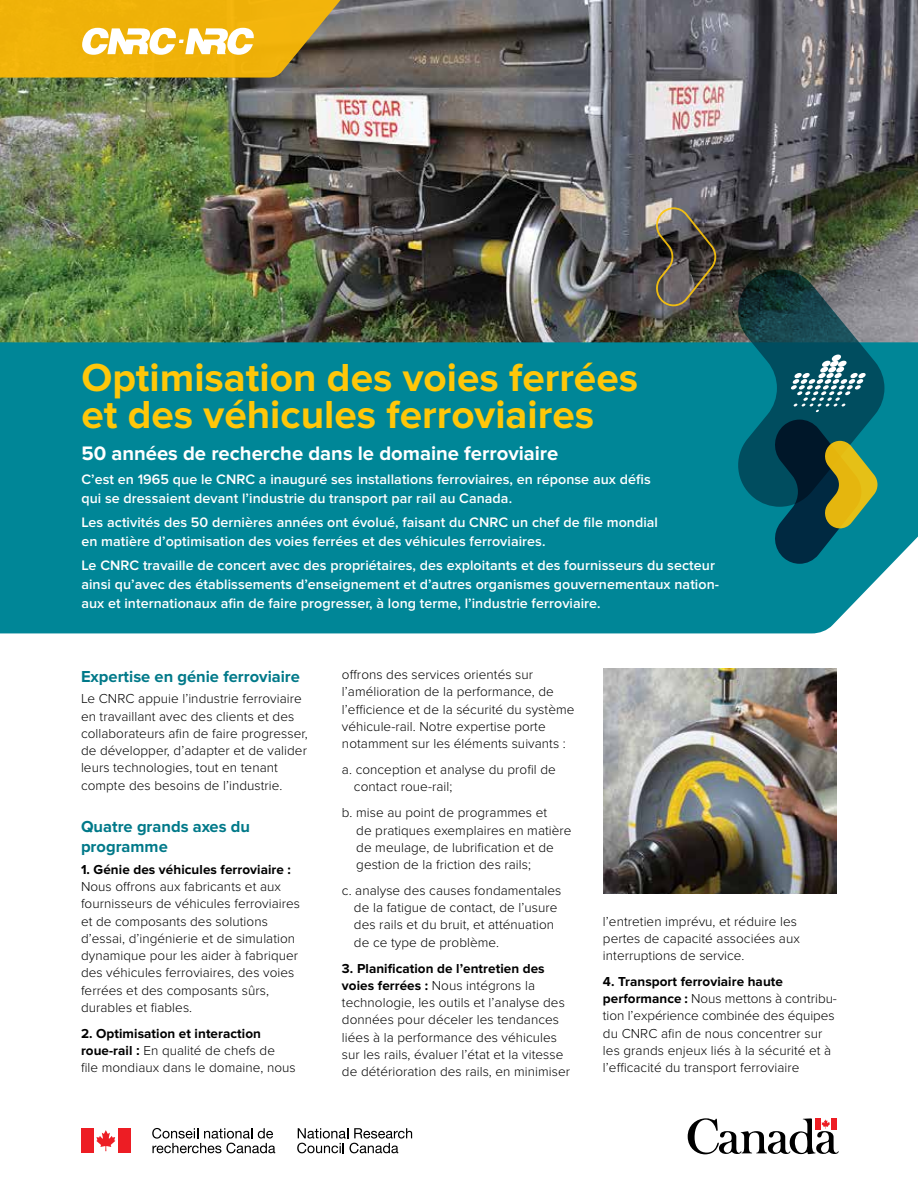
<style>
.page{position:relative;width:918px;height:1188px;background:#fff}
.page>*{position:absolute;margin:0;border:0;box-sizing:border-box;transform-origin:0 0}
.t1{font:700 40.5px/37.5px "Proxima Nova";color:#ffc709}
.t2{font:700 20.25px "Proxima Nova";color:#fff}
.t3{font:700 16.5px/19.8px "Proxima Nova";color:#007989}
.t4{font:600 14.25px/18.8px "Proxima Nova";letter-spacing:.005em;color:#fff}
.t5{font:300 13.5px/17.2px "Proxima Nova";letter-spacing:.005em;color:#000}
.t6{font:700 13.5px "Proxima Nova";letter-spacing:.005em;color:#000}
.s1{font-weight:700}
.s2{font-family:"Frutiger LT Std";font-weight:700}
</style>
<div class="page">
<img style="left:0;top:0;width:918px;height:342px">
<div style="left:0;top:342px;width:918px;height:291px;background:#008697"></div>
<img style="left:655px;top:206px;width:62px;height:101px">
<svg style="left:737px;top:269px;width:147px;height:295px;background:#256264"></svg>
<svg style="left:687px;top:1118px;width:152px;height:37px"></svg>
<img style="left:603px;top:669px;width:234px;height:224px">
<svg style="left:0;top:0;width:352px;height:78px;background:#e0af2b"></svg>
<div style="left:81px;top:1128px;width:12px;height:25px;background:#ed1d24"></div>
<svg style="left:96px;top:1130px;width:19px;height:21px"></svg>
<div style="left:118px;top:1128px;width:13px;height:25px;background:#ed1d24"></div>
<svg style="left:297px;top:1128px;width:115px;height:25px"></svg>
<svg style="left:152px;top:1128px;width:123px;height:25px"></svg>
<h1 class="t1" style="left:81px;top:359px;width:558px">Optimisation des voies ferrées et des véhicules ferroviaires</h1>
<h2 class="t2" style="left:81px;top:442px;width:479px">50 années de recherche dans le domaine ferroviaire</h2>
<p class="t4" style="left:81px;top:470px;width:571px">C’est en 1965 que le CNRC a inauguré ses installations ferroviaires, en réponse aux défis qui se dressaient devant l’industrie du transport par rail au Canada.</p>
<p class="t4" style="left:81px;top:513px;width:578px">Les activités des 50 dernières années ont évolué, faisant du CNRC un chef de file mondial en matière d’optimisation des voies ferrées et des véhicules ferroviaires.</p>
<p class="t4" style="left:81px;top:556px;width:639px">Le CNRC travaille de concert avec des propriétaires, des exploitants et des fournisseurs du secteur ainsi qu’avec des établissements d’enseignement et d’autres organismes gouvernementaux nation&shy;aux et internationaux afin de faire progresser, à long terme, l’industrie ferroviaire.</p>
<p class="t3" style="left:81px;top:667px;width:221px">Expertise en génie ferroviaire</p>
<p class="t5" style="left:81px;top:690px;width:228px">Le CNRC appuie l’industrie ferroviaire en travaillant avec des clients et des collaborateurs afin de faire progresser, de développer, d’adapter et de valider leurs technologies, tout en tenant compte des besoins de l’industrie.</p>
<p class="t3" style="left:81px;top:817px;width:171px">Quatre grands axes du programme</p>
<p class="t6" style="left:81px;top:862px;width:212px">1. Génie des véhicules ferroviaire :</p>
<p class="t5" style="left:81px;top:878px;width:221px">Nous offrons aux fabricants et aux fournisseurs de véhicules ferroviaires et de composants des solutions d’essai, d’ingénierie et de simulation dynamique pour les aider à fabriquer des véhicules ferroviaires, des voies ferrées et des composants sûrs, durables et fiables.</p>
<p class="t5" style="left:81px;top:1025px;width:216px"><span class="s1">2. Optimisation et interaction roue-rail</span> <span class="s2">:</span> En qualité de chefs de<br>file mondiaux dans le domaine, nous</p>
<p class="t5" style="left:342px;top:666px;width:234px">offrons des services orientés sur l’amélioration de la performance, de l’efficience et de la sécurité du système véhicule-rail. Notre expertise porte notamment sur les éléments suivants :</p>
<p class="t5" style="left:354px;top:761px;width:203px;text-indent:-12px">a. conception et analyse du profil de contact roue-rail;</p>
<p class="t5" style="left:356px;top:804px;width:217px;text-indent:-14px">b. mise au point de programmes et<br>de pratiques exemplaires en matière de meulage, de lubrification et de gestion de la friction des rails;</p>
<p class="t5" style="left:354px;top:882px;width:209px;text-indent:-12px">c. analyse des causes fondamentales de la fatigue de contact, de l’usure des rails et du bruit, et atténuation de ce type de problème.</p>
<p class="t5" style="left:342px;top:960px;width:230px"><span class="s1">3. Planification de l’entretien des voies ferrées :</span> Nous intégrons la technologie, les outils et l’analyse des données pour déceler les tendances liées à la performance des véhicules sur les rails, évaluer l’état et la vitesse de détérioration des rails, en minimiser</p>
<p class="t5" style="left:603px;top:913px;width:198px">l’entretien imprévu, et réduire les pertes de capacité associées aux interruptions de service.</p>
<p class="t5" style="left:603px;top:973px;width:236px"><span class="s1">4. Transport ferroviaire haute performance :</span> Nous mettons à contribu&shy;tion l’expérience combinée des équipes du CNRC afin de nous concentrer sur les grands enjeux liés à la sécurité et à l’efficacité du transport ferroviaire</p>
</div>
